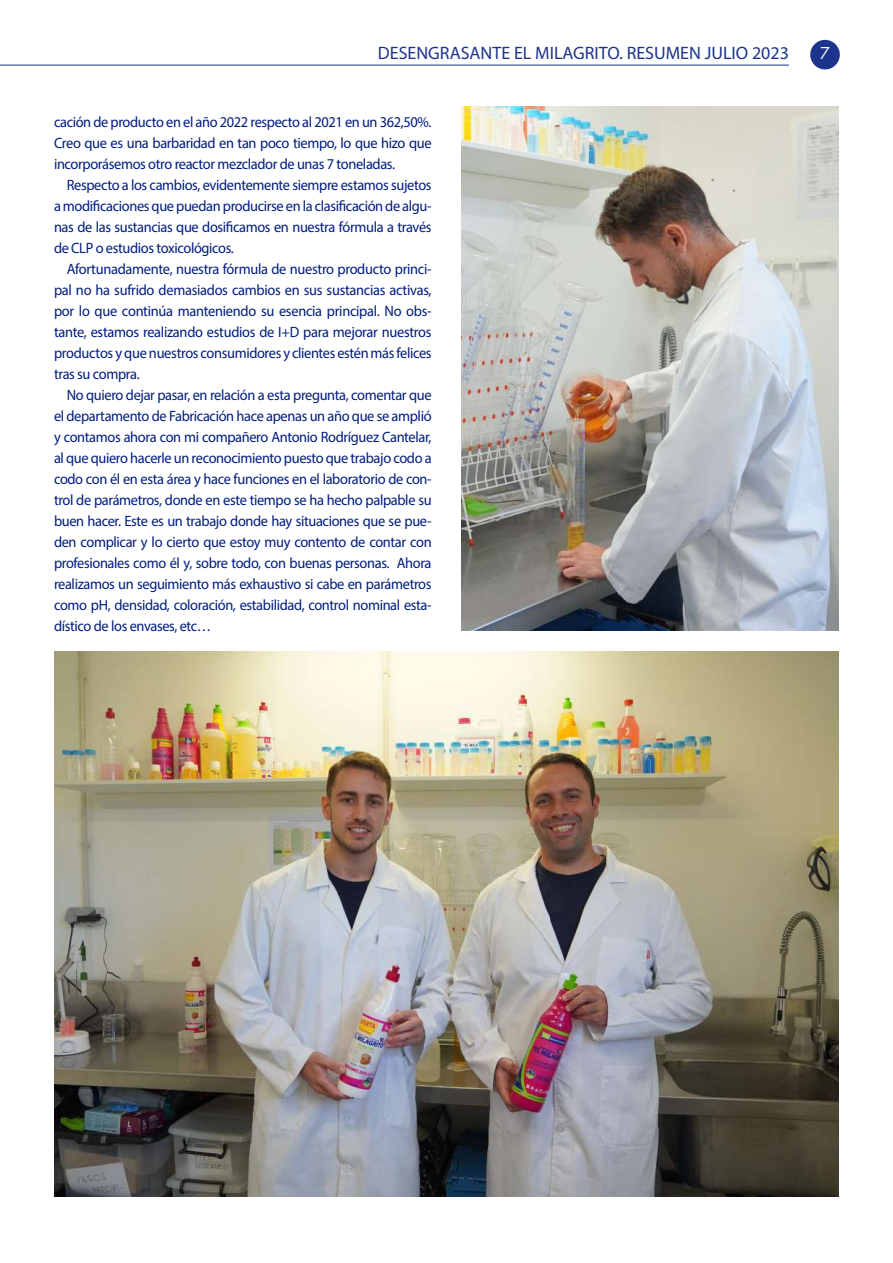
<style>
.page{position:relative;width:893px;height:1263px;background:#fff}
.page>*{position:absolute;margin:0;border:0;box-sizing:border-box;transform-origin:0 0}
.t1{font:18px "Myriad Pro";color:#1c348c}
.t2{font:18px "Futura PT";color:#fff}
.t3{font:15px/21px "Myriad Pro";letter-spacing:-.025em;color:#001d7e;text-align:justify;scale:.96 1}
</style>
<div class="page">
<div style="left:810px;top:40px;width:30px;height:29px;background:#1c348c;border-radius:50%"></div>
<hr style="left:0;top:65px;width:789px;height:1px;background:#1c348c">
<img style="left:54px;top:652px;width:785px;height:545px">
<img style="left:462px;top:106px;width:377px;height:525px">
<p class="t1" style="left:378px;top:42px;width:413px">DESENGRASANTE EL MILAGRITO. RESUMEN JULIO 2023</p>
<p class="t2" style="left:820px;top:42px;width:12px">7</p>
<p class="t3" style="left:54px;top:111px;width:395px">cación de producto en el año 2022 respecto al 2021 en un 362,50%.<br>Creo que es una barbaridad en tan poco tiempo, lo que hizo que incorporásemos otro reactor mezclador de unas 7 toneladas.</p>
<p class="t3" style="left:54px;top:174px;width:395px;text-indent:13px">Respecto a los cambios, evidentemente siempre estamos sujetos a modificaciones que puedan producirse en la clasificación de algu&shy;nas de las sustancias que dosificamos en nuestra fórmula a través de CLP o estudios toxicológicos.</p>
<p class="t3" style="left:54px;top:258px;width:395px;text-indent:13px">Afortunadamente, nuestra fórmula de nuestro producto princi&shy;pal no ha sufrido demasiados cambios en sus sustancias activas, por lo que continúa manteniendo su esencia principal. No obs&shy;tante, estamos realizando estudios de I+D para mejorar nuestros productos y que nuestros consumidores y clientes estén más felices tras su compra.</p>
<p class="t3" style="left:54px;top:384px;width:395px;text-indent:13px">No quiero dejar pasar, en relación a esta pregunta, comentar que el departamento de Fabricación hace apenas un año que se amplió y contamos ahora con mi compañero Antonio Rodríguez Cantelar, al que quiero hacerle un reconocimiento puesto que trabajo codo a codo con él en esta área y hace funciones en el laboratorio de con&shy;trol de parámetros, donde en este tiempo se ha hecho palpable su buen hacer. Este es un trabajo donde hay situaciones que se pue&shy;den complicar y lo cierto que estoy muy contento de contar con profesionales como él y, sobre todo, con buenas personas. Ahora realizamos un seguimiento más exhaustivo si cabe en parámetros como pH, densidad, coloración, estabilidad, control nominal esta&shy;dístico de los envases, etc…</p>
</div>
